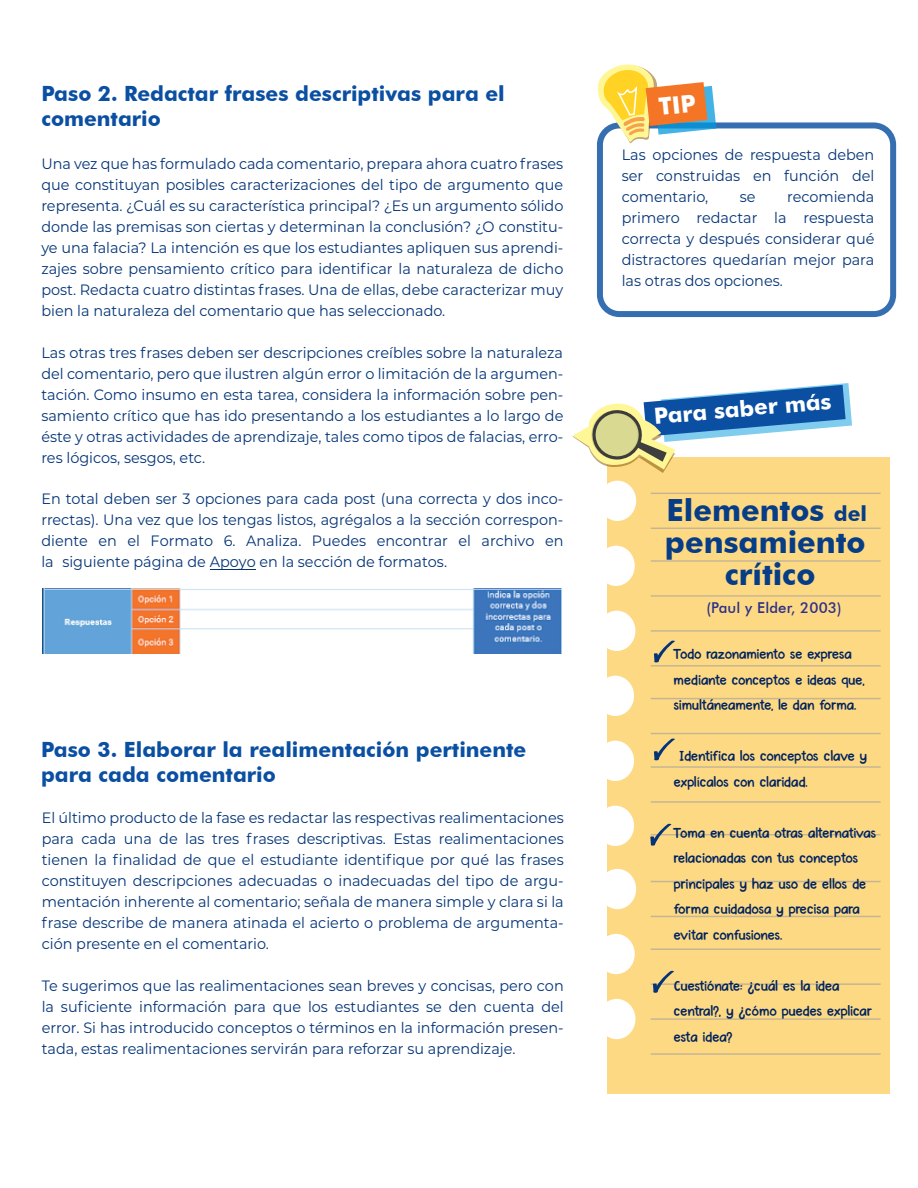
<style>
.page{position:relative;width:918px;height:1188px;background:#fff}
.page>*{position:absolute;margin:0;border:0;box-sizing:border-box;transform-origin:0 0}
.t1{font:700 30.6px/32px "Futura BT";color:#073d86;text-align:center}
.t2{font:700 22.35px "Futura BT";color:#fff}
.t3{font:700 21px/25.2px "Futura BT";color:#0a4fa2}
.t4{font:15px/21px "Montserrat";color:#043477;text-align:justify;scale:.96 1}
.t5{font:15px/25.5px "Pink Chicken";letter-spacing:.015em;color:#00235f}
.t6{font:500 15px "Futura BT";letter-spacing:.01em;color:#2e3188}
.s1{font-size:21px}
</style>
<div class="page">
<div style="left:651px;top:458px;width:238px;height:415px;background:#fed984"></div>
<div style="left:608px;top:458px;width:43px;height:415px;background:#fed984"></div>
<div style="left:599px;top:481px;width:37px;height:40px;background:#fff;border-radius:50%"></div>
<div style="left:597px;top:546px;width:38px;height:40px;background:#fff;border-radius:50%"></div>
<div style="left:598px;top:611px;width:37px;height:40px;background:#fff;border-radius:50%"></div>
<div style="left:597px;top:676px;width:37px;height:40px;background:#fff;border-radius:50%"></div>
<div style="left:597px;top:741px;width:37px;height:40px;background:#fff;border-radius:50%"></div>
<div style="left:597px;top:806px;width:37px;height:40px;background:#fff;border-radius:50%"></div>
<hr style="left:651px;top:493px;width:230px;height:1px;background:#9b9da0">
<hr style="left:651px;top:528px;width:230px;height:1px;background:#9b9da0">
<hr style="left:651px;top:560px;width:230px;height:2px;background:#9b9da0">
<hr style="left:651px;top:595px;width:230px;height:2px;background:#9b9da0">
<hr style="left:651px;top:630px;width:230px;height:2px;background:#9b9da0">
<hr style="left:651px;top:665px;width:230px;height:2px;background:#9b9da0">
<hr style="left:651px;top:698px;width:230px;height:1px;background:#9b9da0">
<hr style="left:651px;top:733px;width:230px;height:1px;background:#9b9da0">
<hr style="left:651px;top:766px;width:230px;height:2px;background:#9b9da0">
<hr style="left:651px;top:801px;width:230px;height:2px;background:#9b9da0">
<hr style="left:651px;top:834px;width:230px;height:1px;background:#9b9da0">
<div style="left:651px;top:846px;width:238px;height:247px;background:#fed984"></div>
<div style="left:608px;top:846px;width:43px;height:247px;background:#fed984"></div>
<div style="left:599px;top:869px;width:37px;height:40px;background:#fff;border-radius:50%"></div>
<div style="left:597px;top:934px;width:38px;height:40px;background:#fff;border-radius:50%"></div>
<div style="left:598px;top:999px;width:37px;height:40px;background:#fff;border-radius:50%"></div>
<hr style="left:651px;top:881px;width:230px;height:1px;background:#9b9da0">
<hr style="left:651px;top:916px;width:230px;height:1px;background:#9b9da0">
<hr style="left:651px;top:948px;width:230px;height:2px;background:#9b9da0">
<hr style="left:651px;top:983px;width:230px;height:2px;background:#9b9da0">
<hr style="left:651px;top:1018px;width:230px;height:2px;background:#9b9da0">
<hr style="left:651px;top:1053px;width:230px;height:2px;background:#9b9da0">
<svg style="left:654px;top:738px;width:21px;height:23px"></svg>
<svg style="left:650px;top:824px;width:22px;height:22px"></svg>
<svg style="left:653px;top:971px;width:21px;height:22px"></svg>
<svg style="left:654px;top:641px;width:21px;height:22px"></svg>
<svg style="left:573px;top:383px;width:279px;height:90px"></svg>
<div style="left:597px;top:122px;width:299px;height:195px;border:6px solid #0a4fa2;border-radius:19px"></div>
<img style="left:43px;top:589px;width:519px;height:65px">
<hr style="left:210px;top:570px;width:46px;height:1px;background:#043477">
<svg style="left:597px;top:64px;width:119px;height:82px"></svg>
<h3 class="t3" style="left:41px;top:81px;width:465px">Paso 2. Redactar frases descriptivas para el comentario</h3>
<p class="t4" style="left:41px;top:153px;width:545px">Una vez que has formulado cada comentario, prepara ahora cuatro frases que constituyan posibles caracterizaciones del tipo de argumento que representa. ¿Cuál es su característica principal? ¿Es un argumento sólido donde las premisas son ciertas y determinan la conclusión? ¿O constitu&shy;ye una falacia? La intención es que los estudiantes apliquen sus aprendi&shy;zajes sobre pensamiento crítico para identificar la naturaleza de dicho post. Redacta cuatro distintas frases. Una de ellas, debe caracterizar muy bien la naturaleza del comentario que has seleccionado.</p>
<p class="t4" style="left:41px;top:342px;width:545px">Las otras tres frases deben ser descripciones creíbles sobre la naturaleza del comentario, pero que ilustren algún error o limitación de la argumen&shy;tación. Como insumo en esta tarea, considera la información sobre pen&shy;samiento crítico que has ido presentando a los estudiantes a lo largo de éste y otras actividades de aprendizaje, tales como tipos de falacias, erro&shy;res lógicos, sesgos, etc.</p>
<p class="t4" style="left:41px;top:488px;width:545px">En total deben ser 3 opciones para cada post (una correcta y dos inco&shy;rrectas). Una vez que los tengas listos, agrégalos a la sección correspon&shy;diente en el Formato 6. Analiza. Puedes encontrar el archivo en la siguiente página de Apoyo en la sección de formatos.</p>
<h3 class="t3" style="left:41px;top:737px;width:487px">Paso 3. Elaborar la realimentación pertinente para cada comentario</h3>
<p class="t4" style="left:42px;top:807px;width:545px">El último producto de la fase es redactar las respectivas realimentaciones para cada una de las tres frases descriptivas. Estas realimentaciones tienen la finalidad de que el estudiante identifique por qué las frases constituyen descripciones adecuadas o inadecuadas del tipo de argu&shy;mentación inherente al comentario; señala de manera simple y clara si la frase describe de manera atinada el acierto o problema de argumenta&shy;ción presente en el comentario.</p>
<p class="t4" style="left:42px;top:975px;width:545px">Te sugerimos que las realimentaciones sean breves y concisas, pero con la suficiente información para que los estudiantes se den cuenta del error. Si has introducido conceptos o términos en la información presen&shy;tada, estas realimentaciones servirán para reforzar su aprendizaje.</p>
<p class="t4" style="left:622px;top:144px;width:265px">Las opciones de respuesta deben ser construidas en función del comentario,</p>
<p class="t4" style="left:622px;top:186px;width:265px;text-indent:165px">recomienda primero redactar la respuesta correcta y después considerar qué distractores quedarían mejor para las otras dos opciones.</p>
<p class="t4" style="left:740px;top:186px;width:18px">se</p>
<h2 class="t2" style="left:653px;top:403px;width:179px;rotate:-5deg">Para saber más</h2>
<h1 class="t1" style="left:665px;top:494px;width:204px">Elementos <span class="s1">del </span>pensamiento crítico</h1>
<p class="t6" style="left:706px;top:599px;width:137px">(Paul y Elder, 2003)</p>
<p class="t5" style="left:674px;top:641px;width:192px">Todo razonamiento se expresa mediante conceptos e ideas que, simultáneamente, le dan forma.</p>
<p class="t5" style="left:674px;top:743px;width:195px;text-indent:5px">Identifica los conceptos clave y explícalos con claridad.</p>
<p class="t5" style="left:674px;top:820px;width:204px">Toma en cuenta otras alternativas relacionadas con tus conceptos principales y haz uso de ellos de forma cuidadosa y precisa para evitar confusiones.</p>
<p class="t5" style="left:674px;top:973px;width:199px">Cuestiónate: ¿cuál es la idea central?, y ¿cómo puedes explicar esta idea?</p>
</div>
